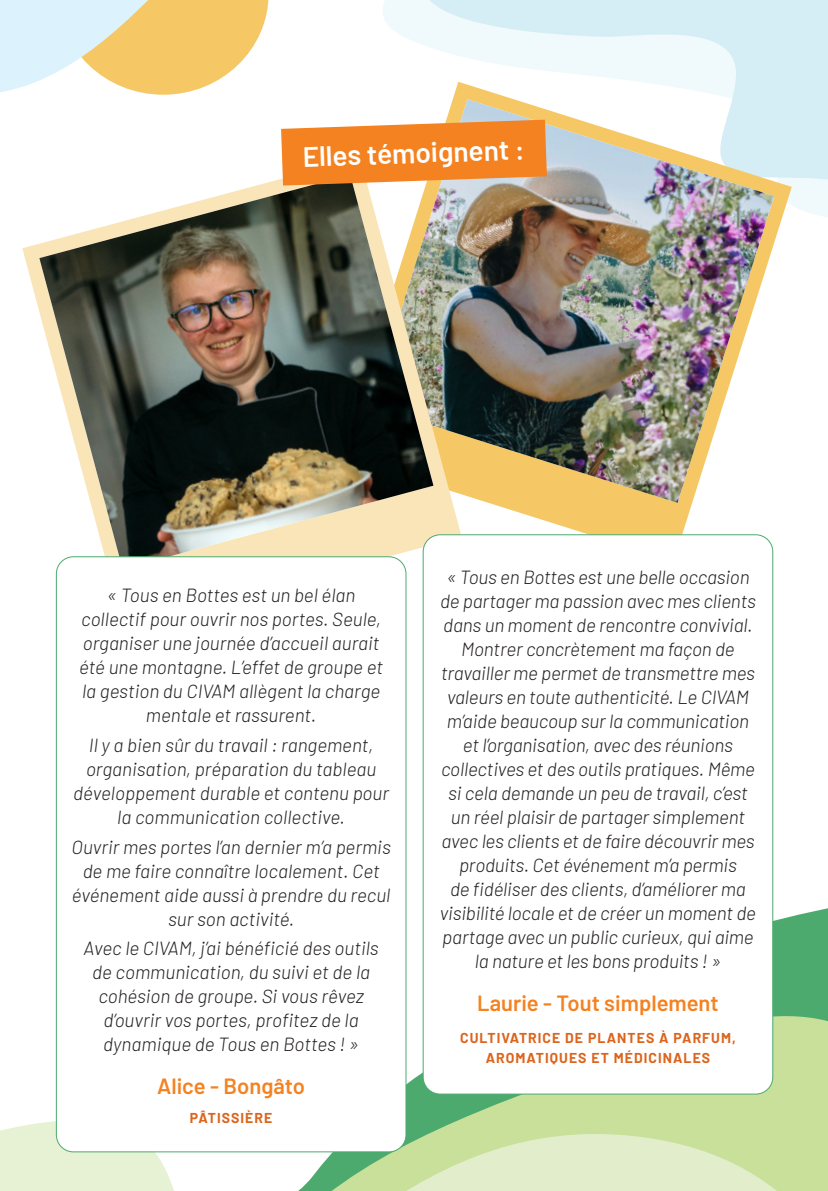
<style>
.page{position:relative;width:828px;height:1191px;background:#fff}
.page>*{position:absolute;margin:0;border:0;box-sizing:border-box;transform-origin:0 0}
.t1{font:600 28px "Barlow";color:#fff}
.t2{font:600 22px "Barlow";color:#f58220}
.t3{font:italic 300 19px/24px "Barlow";letter-spacing:-.01em;color:#231f20;text-align:center}
.t4{font:700 14px/20px "Barlow";letter-spacing:.075em;color:#dc641c;text-align:center}
</style>
<div class="page">
<svg style="left:406px;top:872px;width:422px;height:101px"></svg>
<svg style="left:214px;top:973px;width:614px;height:218px;fill:#c8e09a"></svg>
<svg style="left:0;top:968px;width:198px;height:223px"></svg>
<svg style="left:383px;top:0;width:445px;height:217px"></svg>
<svg style="left:0;top:0;width:269px;height:95px"></svg>
<svg style="left:370px;top:1126px;width:446px;height:65px;background:#d2e6b2"></svg>
<svg style="left:383px;top:82px;width:409px;height:479px"></svg>
<img style="left:383px;top:99px;width:391px;height:404px">
<img style="left:22px;top:185px;width:439px;height:442px">
<img style="left:39px;top:179px;width:394px;height:390px">
<div style="left:56px;top:557px;width:350px;height:594px;background:#fff;border-radius:17px"></div>
<div style="left:423px;top:535px;width:350px;height:559px;background:#fff;border-radius:17px"></div>
<svg style="left:281px;top:120px;width:266px;height:65px;background:#f28f3a"></svg>
<h1 class="t1" style="left:302px;top:139px;width:224px;rotate:-2deg">Elles témoignent :</h1>
<p class="t3" style="left:79px;top:582px;width:305px">« Tous en Bottes est un bel élan collectif pour ouvrir nos portes. Seule, organiser une journée d’accueil aurait été une montagne. L’effet de groupe et la gestion du CIVAM allègent la charge mentale et rassurent.</p>
<p class="t3" style="left:73px;top:732px;width:317px">Il y a bien sûr du travail : rangement, organisation, préparation du tableau développement durable et contenu pour la communication collective.</p>
<p class="t3" style="left:72px;top:834px;width:321px">Ouvrir mes portes l’an dernier m’a permis de me faire connaître localement. Cet événement aide aussi à prendre du recul sur son activité.</p>
<p class="t3" style="left:84px;top:935px;width:297px">Avec le CIVAM, j’ai bénéficié des outils de communication, du suivi et de la cohésion de groupe. Si vous rêvez d’ouvrir vos portes, profitez de la dynamique de Tous en Bottes ! »</p>
<p class="t2" style="left:157px;top:1072px;width:149px">Alice - Bongâto</p>
<p class="t4" style="left:190px;top:1107px;width:84px">PÂTISSIÈRE</p>
<p class="t3" style="left:440px;top:564px;width:318px">« Tous en Bottes est une belle occasion de partager ma passion avec mes clients dans un moment de rencontre convivial.<br>Montrer concrètement ma façon de travailler me permet de transmettre mes valeurs en toute authenticité. Le CIVAM m’aide beaucoup sur la communication et l’organisation, avec des réunions collectives et des outils pratiques. Même si cela demande un peu de travail, c’est un réel plaisir de partager simplement avec les clients et de faire découvrir mes produits. Cet événement m’a permis<br>de fidéliser des clients, d’améliorer ma visibilité locale et de créer un moment de partage avec un public curieux, qui aime la nature et les bons produits ! »</p>
<p class="t2" style="left:477px;top:989px;width:243px">Laurie - Tout simplement</p>
<p class="t4" style="left:460px;top:1027px;width:277px">CULTIVATRICE DE PLANTES À PARFUM,<br>AROMATIQUES ET MÉDICINALES</p>
</div>
